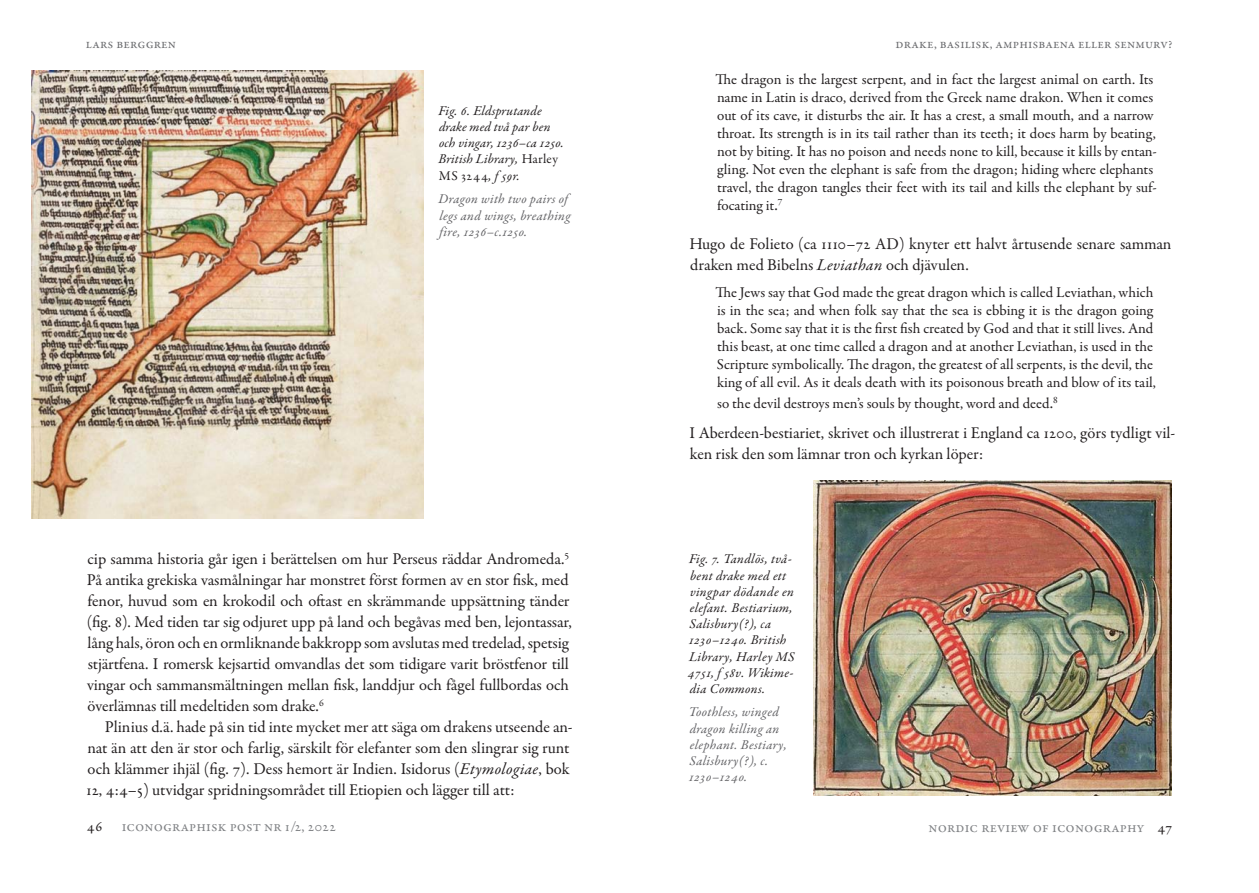
<style>
.page{position:relative;width:1259px;height:893px;background:#fff}
.page>*{position:absolute;margin:0;border:0;box-sizing:border-box;transform-origin:0 0}
.Brödtext_indrag{font:16.5px/21px "Garamond Premr Pro";letter-spacing:-.005em;color:#231f20}
.Brödtext{font:16.5px/21px "Garamond Premr Pro";letter-spacing:-.01em;color:#231f20}
.Citat{font:15px/18px "Garamond Premr Pro";color:#231f20}
.t1{font:15px "Garamond Premr Pro";letter-spacing:.01em;color:#808285}
.Bildtext{font:italic 13.5px/16.2px "Garamond Premr Pro";letter-spacing:.015em;color:#231f20}
.Captions_in_English{font:italic 13.5px/16.2px "Garamond Premr Pro";letter-spacing:.025em;color:#636366}
.t2{font:13.5px "Garamond Premr Pro";letter-spacing:.01em;color:#6c6d70}
.s1{font-style:normal}
.s2{font-style:italic}
.s3{font-size:16.5px}
.s4{color:#231f20}
</style>
<div class="page">
<img style="left:31px;top:71px;width:393px;height:448px">
<img style="left:813px;top:480px;width:359px;height:315px">
<p class="t2" style="left:86px;top:35px;width:92px">lars berggren</p>
<p class="Bildtext" style="left:438px;top:103px;width:127px">Fig. 6. Eldsprutande drake med två par ben och vingar, 1236–ca 1250.<br>British Library, <span class="s1">Harley<br>MS 3244</span>, f 59r.</p>
<p class="Captions_in_English" style="left:438px;top:192px;width:133px">Dragon with two pairs of legs and wings, breathing fire, 1236–c.1250.</p>
<p class="Brödtext_indrag" style="left:87px;top:549px;width:486px">cip samma historia går igen i berättelsen om hur Perseus räddar Andromeda.<sup>5<br></sup>På antika grekiska vasmålningar har monstret först formen av en stor fisk, med fenor, huvud som en krokodil och oftast en skrämmande uppsättning tänder (fig. 8). Med tiden tar sig odjuret upp på land och begåvas med ben, lejontassar, lång hals, öron och en ormliknande bakkropp som avslutas med tredelad, spetsig stjärtfena. I romersk kejsartid omvandlas det som tidigare varit bröstfenor till vingar och sammansmältningen mellan fisk, landdjur och fågel fullbordas och överlämnas till medeltiden som drake.<sup>6</sup></p>
<p class="Brödtext_indrag" style="left:86px;top:717px;width:488px;text-indent:19px">Plinius d.ä. hade på sin tid inte mycket mer att säga om drakens utseende an&shy;nat än att den är stor och farlig, särskilt för elefanter som den slingrar sig runt och klämmer ihjäl (fig. 7). Dess hemort är Indien. Isidorus (<span class="s2">Etymologiae</span>, bok 12, 4:4–5) utvidgar spridningsområdet till Etiopien och lägger till att:</p>
<p class="Citat" style="left:87px;top:817px;width:18px">46</p>
<p class="t1" style="left:122px;top:817px;width:216px">iconographisk post nr 1/2, 2022</p>
<p class="t2" style="left:895px;top:36px;width:278px">drake, basilisk, amphisbaena eller senmurv?</p>
<p class="Citat" style="left:715px;top:71px;width:443px">The dragon is the largest serpent, and in fact the largest animal on earth. Its name in Latin is draco, derived from the Greek name drakon. When it comes out of its cave, it disturbs the air. It has a crest, a small mouth, and a narrow throat. Its strength is in its tail rather than its teeth; it does harm by beating, not by biting. It has no poison and needs none to kill, because it kills by entan&shy;gling. Not even the elephant is safe from the dragon; hiding where elephants travel, the dragon tangles their feet with its tail and kills the elephant by suf&shy;focating it<span class="s3">.</span><sup>7</sup></p>
<p class="Brödtext" style="left:689px;top:234px;width:483px">Hugo de Folieto (ca 1110–72 AD) knyter ett halvt årtusende senare samman draken med Bibelns <span class="s2">Leviathan</span> och djävulen.</p>
<p class="Citat" style="left:715px;top:284px;width:442px">The Jews say that God made the great dragon which is called Leviathan, which is in the sea; and when folk say that the sea is ebbing it is the dragon going back. Some say that it is the first fish created by God and that it still lives. And this beast, at one time called a dragon and at another Leviathan, is used in the Scripture symbolically. The dragon, the greatest of all serpents, is the devil, the king of all evil. As it deals death with its poisonous breath and blow of its tail,</p>
<p class="Citat" style="left:717px;top:395px;width:342px">so the devil destroys men’s souls by thought, word and deed<span class="s3">.</span><sup>8</sup></p>
<p class="Brödtext" style="left:689px;top:423px;width:487px">I Aberdeen-bestiariet, skrivet och illustrerat i England ca 1200, görs tydligt vil&shy;ken risk den som lämnar tron och kyrkan löper:</p>
<p class="Bildtext" style="left:688px;top:552px;width:108px">Fig. 7. Tandlös, två&shy;bent drake med ett vingpar dödande en elefant. Bestiarium,<br>Salisbury(?), ca<br>1230–1240. British<br>Library, Harley MS<br>4751, f 58v. Wikime&shy;dia Commons.</p>
<p class="Captions_in_English" style="left:688px;top:705px;width:100px">Toothless, winged dragon killing an elephant. Bestiary,<br>Salisbury(?), c.<br>1230–1240.</p>
<p class="t1" style="left:928px;top:818px;width:245px">nordic review of iconography <span class="s4">47</span></p>
</div>
